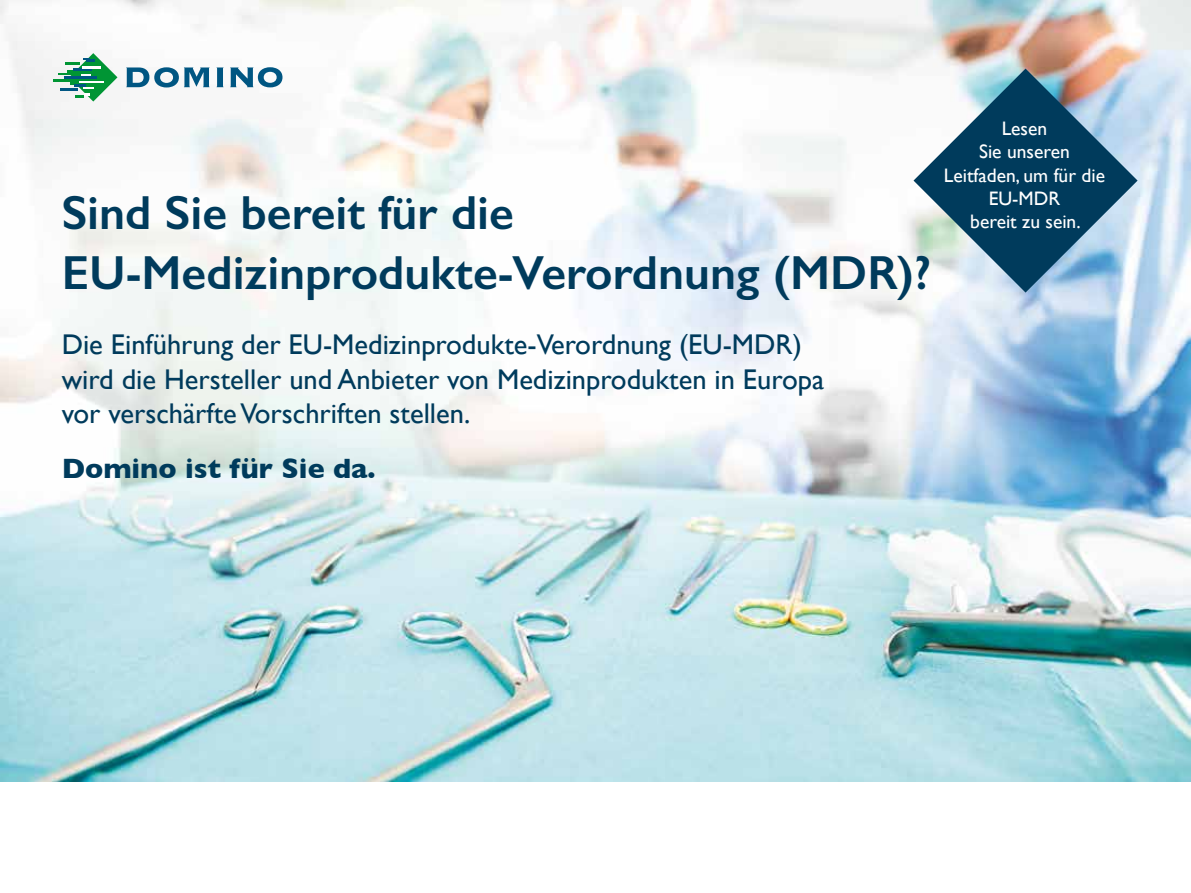
<style>
.page{position:relative;width:1191px;height:893px;background:#fff}
.page>*{position:absolute;margin:0;border:0;box-sizing:border-box;transform-origin:0 0}
.t1{font:600 48px/60px "Gill Sans";color:#003b5c}
.t2{font:28.5px/34.2px "Gill Sans";color:#003b5c}
.t3{font:700 28.5px "Gill Sans";color:#003b5c}
.t4{font:19.5px/23.4px "Gill Sans";color:#fff;text-align:center}
</style>
<div class="page">
<img style="left:0;top:0;width:1191px;height:781px">
<svg style="left:217px;top:67px;width:6px;height:20px"></svg>
<svg style="left:230px;top:67px;width:52px;height:20px"></svg>
<svg style="left:126px;top:67px;width:83px;height:20px"></svg>
<hr style="left:53px;top:79px;width:27px;height:2px;background:#009534">
<svg style="left:58px;top:53px;width:59px;height:49px"></svg>
<svg style="left:913px;top:69px;width:224px;height:224px;background:#678ba0"></svg>
<h1 class="t1" style="left:62px;top:182px;width:871px">Sind Sie bereit für die<br>EU-Medizinprodukte-Verordnung (MDR)?</h1>
<p class="t2" style="left:62px;top:327px;width:764px">Die Einführung der EU-Medizinprodukte-Verordnung (EU-MDR) wird die Hersteller und Anbieter von Medizinprodukten in Europa vor verschärfte Vorschriften stellen.</p>
<p class="t3" style="left:62px;top:446px;width:315px">Domino ist für Sie da.</p>
<p class="t4" style="left:944px;top:116px;width:163px">Lesen<br>Sie unseren<br>Leitfaden, um für die<br>EU-MDR<br>bereit zu sein.</p>
</div>
